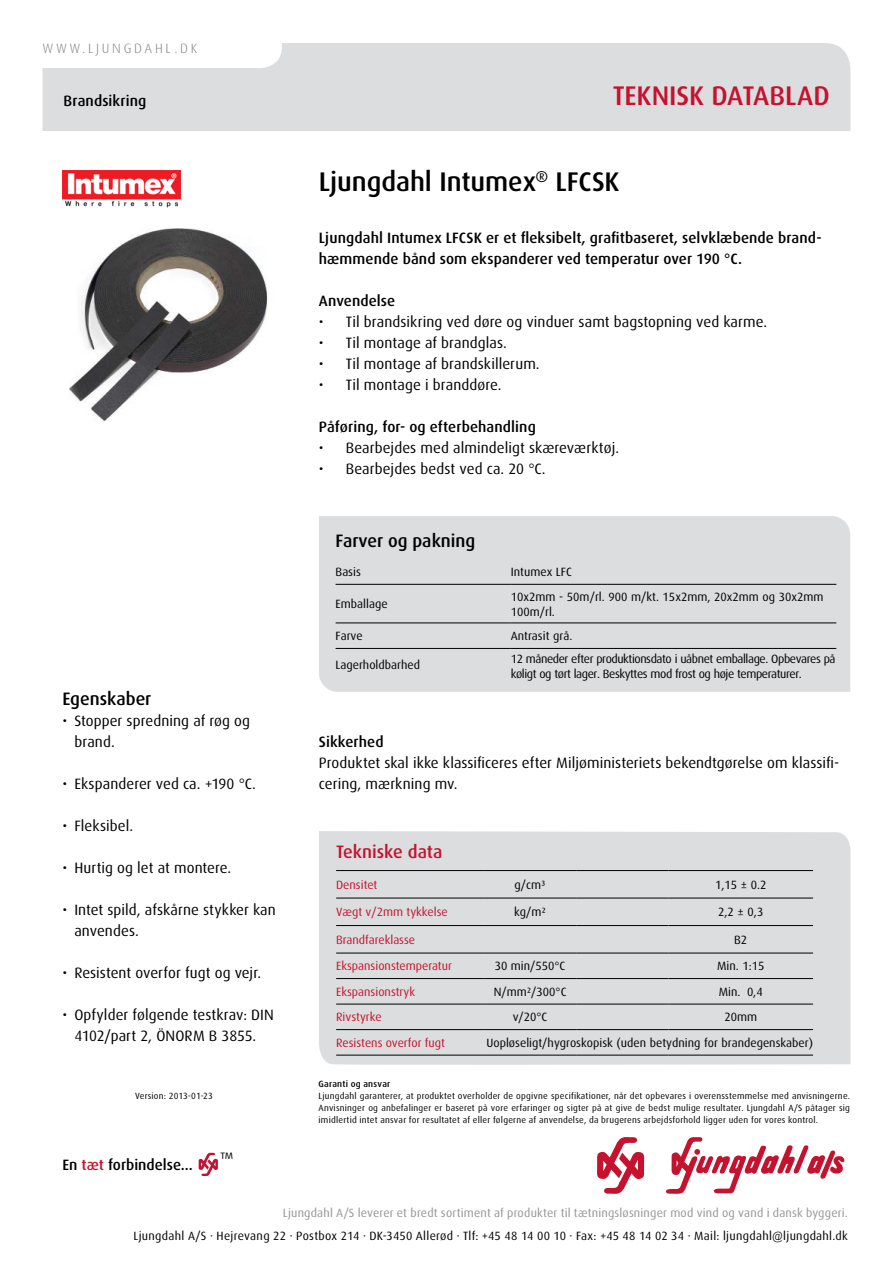
<style>
.page{position:relative;width:893px;height:1263px;background:#fff}
.page>*{position:absolute;margin:0;border:0;box-sizing:border-box;transform-origin:0 0}
.t1{font:500 27px "Dax Pro";letter-spacing:-.005em;color:#000}
.t2{font:500 27px "Dax Pro";letter-spacing:-.005em;color:#c4122f}
.t3{font:500 18px "Dax Pro";color:#000}
.t4{font:500 18px "Dax Pro";color:#c4122f}
.t5{font:18px "Dax Pro";color:#000}
.t6{font:15px/21px "Dax Pro";letter-spacing:.005em;color:#000}
.t7{font:500 15px/21px "Dax Pro";letter-spacing:.005em;color:#000}
.t8{font:300 13.5px "Dax Pro";letter-spacing:.2em;color:#808285}
.Tabel_tekst_1{font:12px/15px "Dax Pro";color:#000}
.Tabel_tekst_1-2{font:12px/15px "Dax Pro";letter-spacing:-.035em;color:#000}
.Tabel_tekst_1-3{font:12px "Dax Pro";letter-spacing:.025em;color:#000}
.t9{font:12px "Dax Pro";color:#c4122f}
.t10{font:12px "Dax Pro";letter-spacing:.015em;color:#939598}
.Brødtekst_tabel_cent{font:12px "Dax Pro";color:#000}
.Tabel_tekst_1-4{font:9px/12px "Dax Pro";letter-spacing:.025em;color:#000;text-align:justify}
.Tabel_tekst_1-5{font:500 9px "Dax Pro";letter-spacing:.025em;color:#000}
.s1{color:#c41230}
</style>
<div class="page">
<div style="left:43px;top:43px;width:807px;height:158px;background:#dcddde;border-radius:26px"></div>
<div style="left:35px;top:132px;width:827px;height:381px;background:#fff"></div>
<div style="left:43px;top:43px;width:239px;height:25px;background:#fff"></div>
<div style="left:319px;top:516px;width:531px;height:176px;background:#dcddde;border-radius:19px"></div>
<hr style="left:336px;top:584px;width:175px;height:1px;background:#000">
<hr style="left:511px;top:584px;width:325px;height:1px;background:#000">
<hr style="left:336px;top:623px;width:175px;height:1px;background:#000">
<hr style="left:511px;top:623px;width:325px;height:1px;background:#000">
<hr style="left:336px;top:648px;width:175px;height:1px;background:#000">
<hr style="left:511px;top:648px;width:325px;height:1px;background:#000">
<svg style="left:199px;top:1153px;width:19px;height:23px"></svg>
<img style="left:69px;top:228px;width:199px;height:194px">
<img style="left:62px;top:170px;width:119px;height:37px">
<div style="left:319px;top:831px;width:531px;height:234px;background:#dcddde"></div>
<hr style="left:336px;top:870px;width:148px;height:1px;background:#000">
<hr style="left:484px;top:870px;width:92px;height:1px;background:#000">
<hr style="left:576px;top:870px;width:92px;height:1px;background:#000">
<hr style="left:668px;top:870px;width:145px;height:1px;background:#000">
<hr style="left:336px;top:898px;width:148px;height:1px;background:#000">
<hr style="left:484px;top:898px;width:92px;height:1px;background:#000">
<hr style="left:576px;top:898px;width:92px;height:1px;background:#000">
<hr style="left:668px;top:898px;width:145px;height:1px;background:#000">
<hr style="left:336px;top:925px;width:148px;height:1px;background:#000">
<hr style="left:484px;top:925px;width:92px;height:1px;background:#000">
<hr style="left:576px;top:925px;width:92px;height:1px;background:#000">
<hr style="left:668px;top:925px;width:145px;height:1px;background:#000">
<hr style="left:336px;top:953px;width:148px;height:1px;background:#000">
<hr style="left:484px;top:953px;width:92px;height:1px;background:#000">
<hr style="left:576px;top:953px;width:92px;height:1px;background:#000">
<hr style="left:668px;top:953px;width:145px;height:1px;background:#000">
<hr style="left:336px;top:978px;width:148px;height:1px;background:#000">
<hr style="left:484px;top:978px;width:92px;height:1px;background:#000">
<hr style="left:576px;top:978px;width:92px;height:1px;background:#000">
<hr style="left:668px;top:978px;width:145px;height:1px;background:#000">
<hr style="left:336px;top:1004px;width:148px;height:1px;background:#000">
<hr style="left:484px;top:1004px;width:92px;height:1px;background:#000">
<hr style="left:576px;top:1004px;width:92px;height:1px;background:#000">
<hr style="left:668px;top:1004px;width:145px;height:1px;background:#000">
<hr style="left:336px;top:1029px;width:148px;height:1px;background:#000">
<hr style="left:484px;top:1029px;width:92px;height:1px;background:#000">
<hr style="left:576px;top:1029px;width:92px;height:1px;background:#000">
<hr style="left:668px;top:1029px;width:145px;height:1px;background:#000">
<hr style="left:336px;top:1055px;width:148px;height:1px;background:#000">
<hr style="left:484px;top:1055px;width:92px;height:1px;background:#000">
<hr style="left:576px;top:1055px;width:92px;height:1px;background:#000">
<hr style="left:668px;top:1055px;width:145px;height:1px;background:#000">
<svg style="left:666px;top:1137px;width:178px;height:57px"></svg>
<svg style="left:597px;top:1137px;width:48px;height:57px"></svg>
<p class="t8" style="left:43px;top:40px;width:156px">WWW.LJUNGDAHL.DK</p>
<p class="t7" style="left:64px;top:90px;width:84px">Brandsikring</p>
<p class="t2" style="left:613px;top:79px;width:219px">TEKNISK DATABLAD</p>
<p class="t1" style="left:319px;top:164px;width:302px">Ljungdahl Intumex<sup>®</sup> LFCSK</p>
<p class="t7" style="left:319px;top:227px;width:504px">Ljungdahl Intumex LFCSK er et fleksibelt, grafitbaseret, selvklæbende brand&shy;hæmmende bånd som ekspanderer ved temperatur over 190 °C.</p>
<p class="t7" style="left:319px;top:290px;width:78px">Anvendelse</p>
<p class="t6" style="left:319px;top:311px;width:450px">• Til brandsikring ved døre og vinduer samt bagstopning ved karme.</p>
<p class="t6" style="left:319px;top:332px;width:190px">• Til montage af brandglas.</p>
<p class="t6" style="left:319px;top:353px;width:222px">• Til montage af brandskillerum.</p>
<p class="t6" style="left:319px;top:374px;width:184px">• Til montage i branddøre.</p>
<p class="t7" style="left:319px;top:416px;width:218px">Påføring, for- og efterbehandling</p>
<p class="t6" style="left:319px;top:437px;width:302px">• Bearbejdes med almindeligt skæreværktøj.</p>
<p class="t6" style="left:319px;top:458px;width:228px">• Bearbejdes bedst ved ca. 20 °C.</p>
<p class="t3" style="left:62px;top:687px;width:91px">Egenskaber</p>
<p class="t6" style="left:74px;top:710px;width:177px;text-indent:-12px">• Stopper spredning af røg og brand.</p>
<p class="t6" style="left:62px;top:773px;width:195px">• Ekspanderer ved ca. +190 °C.</p>
<p class="t6" style="left:62px;top:815px;width:72px">• Fleksibel.</p>
<p class="t6" style="left:62px;top:857px;width:170px">• Hurtig og let at montere.</p>
<p class="t6" style="left:74px;top:899px;width:203px;text-indent:-12px">• Intet spild, afskårne stykker kan anvendes.</p>
<p class="t6" style="left:62px;top:962px;width:201px">• Resistent overfor fugt og vejr.</p>
<p class="t6" style="left:62px;top:1004px;width:213px;text-align:center">• Opfylder følgende testkrav: DIN<br>4102/part 2, ÖNORM B 3855.</p>
<p class="Tabel_tekst_1-4" style="left:135px;top:1090px;width:79px">Version: 2013-01-23</p>
<p class="t7" style="left:62px;top:1153px;width:132px">En <span class="s1">tæt</span> forbindelse...</p>
<p class="t5" style="left:220px;top:1148px;width:16px">™</p>
<p class="t3" style="left:336px;top:529px;width:141px">Farver og pakning</p>
<p class="Tabel_tekst_1" style="left:336px;top:564px;width:27px">Basis</p>
<p class="Tabel_tekst_1" style="left:511px;top:564px;width:63px">Intumex LFC</p>
<p class="Tabel_tekst_1" style="left:336px;top:596px;width:54px">Emballage</p>
<p class="Tabel_tekst_1" style="left:511px;top:589px;width:314px">10x2mm - 50m/rl. 900 m/kt. 15x2mm, 20x2mm og 30x2mm<br>100m/rl.</p>
<p class="Tabel_tekst_1" style="left:336px;top:628px;width:29px">Farve</p>
<p class="Tabel_tekst_1" style="left:511px;top:628px;width:63px">Antrasit grå.</p>
<p class="Tabel_tekst_1" style="left:336px;top:657px;width:86px">Lagerholdbarhed</p>
<p class="Tabel_tekst_1-2" style="left:511px;top:651px;width:326px">12 måneder efter produktionsdato i uåbnet emballage. Opbevares på køligt og tørt lager. Beskyttes mod frost og høje temperaturer.</p>
<p class="t7" style="left:319px;top:731px;width:66px">Sikkerhed</p>
<p class="t6" style="left:319px;top:752px;width:522px">Produktet skal ikke klassificeres efter Miljøministeriets bekendtgørelse om klassifi&shy;cering, mærkning mv.</p>
<p class="t4" style="left:336px;top:841px;width:108px">Tekniske data</p>
<p class="t9" style="left:336px;top:877px;width:43px">Densitet</p>
<p class="Tabel_tekst_1" style="left:514px;top:877px;width:33px">g/cm³</p>
<p class="Brødtekst_tabel_cent" style="left:715px;top:877px;width:53px">1,15 ± 0.2</p>
<p class="t9" style="left:336px;top:905px;width:113px">Vægt v/2mm tykkelse</p>
<p class="Tabel_tekst_1" style="left:514px;top:904px;width:33px">kg/m²</p>
<p class="Brødtekst_tabel_cent" style="left:718px;top:905px;width:47px">2,2 ± 0,3</p>
<p class="t9" style="left:336px;top:932px;width:81px">Brandfareklasse</p>
<p class="Brødtekst_tabel_cent" style="left:734px;top:932px;width:15px">B2</p>
<p class="t9" style="left:336px;top:959px;width:117px">Ekspansionstemperatur</p>
<p class="Tabel_tekst_1" style="left:495px;top:958px;width:72px">30 min/550°C</p>
<p class="Tabel_tekst_1" style="left:717px;top:958px;width:49px">Min. 1:15</p>
<p class="t9" style="left:336px;top:984px;width:80px">Ekspansionstryk</p>
<p class="Tabel_tekst_1" style="left:494px;top:984px;width:74px">N/mm²/300°C</p>
<p class="Tabel_tekst_1" style="left:719px;top:984px;width:45px">Min. 0,4</p>
<p class="t9" style="left:336px;top:1010px;width:47px">Rivstyrke</p>
<p class="Tabel_tekst_1" style="left:513px;top:1009px;width:36px">v/20°C</p>
<p class="Brødtekst_tabel_cent" style="left:724px;top:1010px;width:34px">20mm</p>
<p class="t9" style="left:336px;top:1035px;width:110px">Resistens overfor fugt</p>
<p class="Brødtekst_tabel_cent" style="left:486px;top:1035px;width:328px">Uopløseligt/hygroskopisk (uden betydning for brandegenskaber)</p>
<p class="Tabel_tekst_1-5" style="left:319px;top:1078px;width:73px">Garanti og ansvar</p>
<p class="Tabel_tekst_1-4" style="left:319px;top:1090px;width:533px">Ljungdahl garanterer, at produktet overholder de opgivne specifikationer, når det opbevares i overensstemmelse med anvisningerne.<br>Anvisninger og anbefalinger er baseret på vore erfaringer og sigter på at give de bedst mulige resultater. Ljungdahl A/S påtager sig imidlertid intet ansvar for resultatet af eller følgerne af anvendelse, da brugerens arbejdsforhold ligger uden for vores kontrol.</p>
<p class="t10" style="left:283px;top:1205px;width:566px">Ljungdahl A/S leverer et bredt sortiment af produkter til tætningsløsninger mod vind og vand i dansk byggeri.</p>
<p class="Tabel_tekst_1-3" style="left:133px;top:1228px;width:716px">Ljungdahl A/S · Hejrevang 22 · Postbox 214 · DK-3450 Allerød · Tlf: +45 48 14 00 10 · Fax: +45 48 14 02 34 · Mail: ljungdahl@ljungdahl.dk</p>
</div>
